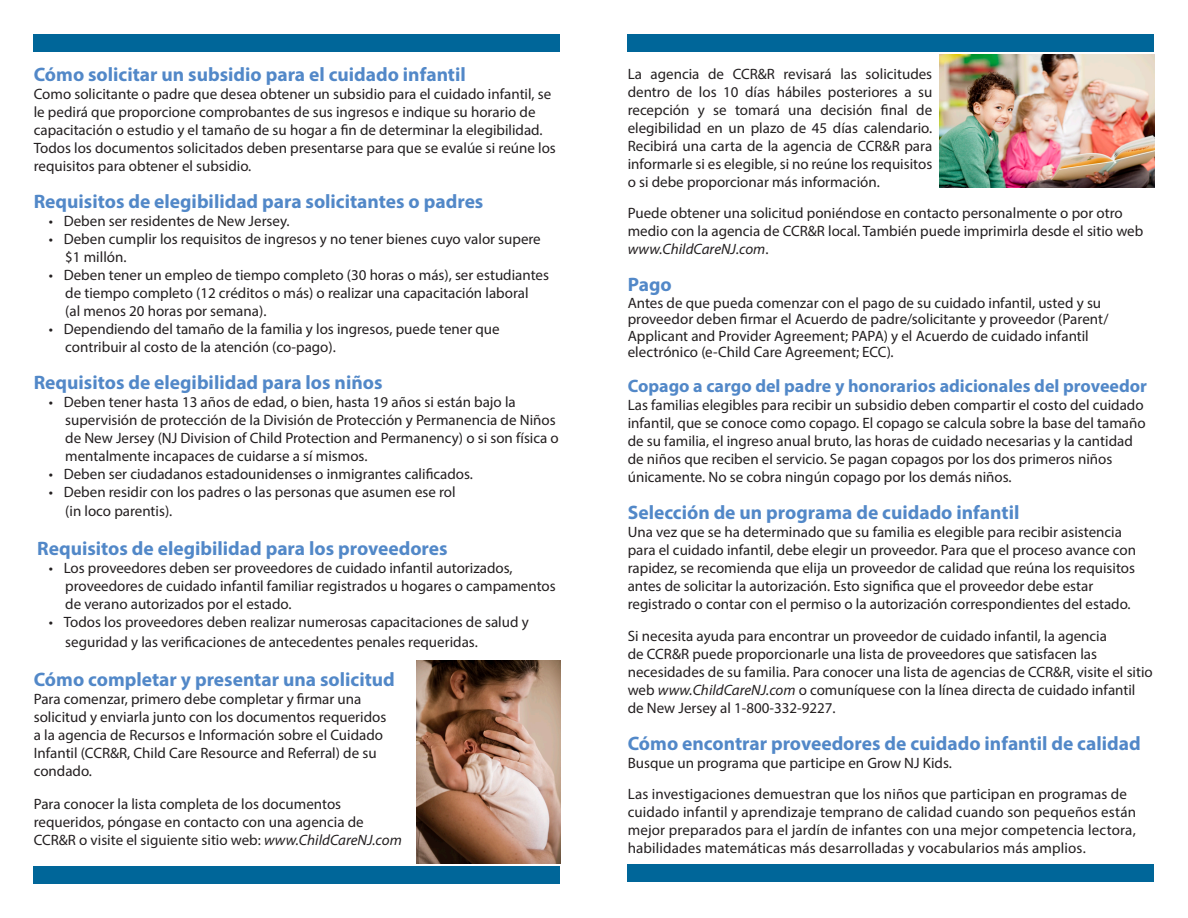
<style>
.page{position:relative;width:1188px;height:918px;background:#fff}
.page>*{position:absolute;margin:0;border:0;box-sizing:border-box;transform-origin:0 0}
.t1{font:700 19.5px "Myriad Pro";color:#5288c8}
.t2{font:700 18px "Myriad Pro";color:#5288c8}
.t3{font:15px/18px "Myriad Pro";color:#231f20}
.s1{font-style:italic}
</style>
<div class="page">
<div style="left:34px;top:34px;width:526px;height:18px;background:#069"></div>
<div style="left:628px;top:34px;width:526px;height:18px;background:#069"></div>
<div style="left:34px;top:866px;width:526px;height:18px;background:#069"></div>
<div style="left:628px;top:864px;width:526px;height:18px;background:#069"></div>
<img style="left:417px;top:661px;width:143px;height:203px">
<img style="left:940px;top:54px;width:214px;height:133px">
<p class="t1" style="left:34px;top:61px;width:434px">Cómo solicitar un subsidio para el cuidado infantil</p>
<p class="t3" style="left:34px;top:84px;width:524px">Como solicitante o padre que desea obtener un subsidio para el cuidado infantil, se le pedirá que proporcione comprobantes de sus ingresos e indique su horario de capacitación o estudio y el tamaño de su hogar a fin de determinar la elegibilidad.<br>Todos los documentos solicitados deben presentarse para que se evalúe si reúne los requisitos para obtener el subsidio.</p>
<p class="t1" style="left:34px;top:188px;width:451px">Requisitos de elegibilidad para solicitantes o padres</p>
<p class="t3" style="left:49px;top:211px;width:242px">• Deben ser residentes de New Jersey.</p>
<p class="t3" style="left:65px;top:229px;width:477px;text-indent:-16px">• Deben cumplir los requisitos de ingresos y no tener bienes cuyo valor supere $1 millón.</p>
<p class="t3" style="left:65px;top:265px;width:485px;text-indent:-16px">• Deben tener un empleo de tiempo completo (30 horas o más), ser estudiantes de tiempo completo (12 créditos o más) o realizar una capacitación laboral<br>(al menos 20 horas por semana).</p>
<p class="t3" style="left:65px;top:319px;width:436px;text-indent:-16px">• Dependiendo del tamaño de la familia y los ingresos, puede tener que contribuir al costo de la atención (co-pago).</p>
<p class="t1" style="left:34px;top:369px;width:350px">Requisitos de elegibilidad para los niños</p>
<p class="t3" style="left:65px;top:392px;width:495px;text-indent:-16px">• Deben tener hasta 13 años de edad, o bien, hasta 19 años si están bajo la supervisión de protección de la División de Protección y Permanencia de Niños de New Jersey (NJ Division of Child Protection and Permanency) o si son física o mentalmente incapaces de cuidarse a sí mismos.</p>
<p class="t3" style="left:49px;top:464px;width:426px">• Deben ser ciudadanos estadounidenses o inmigrantes calificados.</p>
<p class="t3" style="left:65px;top:481px;width:392px;line-height:19.8px;text-indent:-16px">• Deben residir con los padres o las personas que asumen ese rol (in loco parentis).</p>
<p class="t1" style="left:37px;top:535px;width:412px">Requisitos de elegibilidad para los proveedores</p>
<p class="t3" style="left:65px;top:558px;width:492px;text-indent:-16px">• Los proveedores deben ser proveedores de cuidado infantil autorizados, proveedores de cuidado infantil familiar registrados u hogares o campamentos de verano autorizados por el estado.</p>
<p class="t3" style="left:65px;top:612px;width:465px;line-height:19.8px;text-indent:-16px">• Todos los proveedores deben realizar numerosas capacitaciones de salud y seguridad y las verificaciones de antecedentes penales requeridas.</p>
<p class="t1" style="left:34px;top:667px;width:363px">Cómo completar y presentar una solicitud</p>
<p class="t3" style="left:34px;top:690px;width:354px">Para comenzar, primero debe completar y firmar una solicitud y enviarla junto con los documentos requeridos a la agencia de Recursos e Información sobre el Cuidado Infantil (CCR&amp;R, Child Care Resource and Referral) de su condado.</p>
<p class="t3" style="left:34px;top:795px;width:370px">Para conocer la lista completa de los documentos requeridos, póngase en contacto con una agencia de<br>CCR&amp;R o visite el siguiente sitio web: <span class="s1">www.ChildCareNJ.com</span></p>
<p class="t3" style="left:628px;top:65px;width:306px;text-align:justify">La agencia de CCR&amp;R revisará las solicitudes dentro de los 10 días hábiles posteriores a su recepción y se tomará una decisión final de elegibilidad en un plazo de 45 días calendario.<br>Recibirá una carta de la agencia de CCR&amp;R para informarle si es elegible, si no reúne los requisitos o si debe proporcionar más información.</p>
<p class="t3" style="left:628px;top:204px;width:517px">Puede obtener una solicitud poniéndose en contacto personalmente o por otro medio con la agencia de CCR&amp;R local. También puede imprimirla desde el sitio web <span class="s1">www.ChildCareNJ.com</span>.</p>
<p class="t1" style="left:628px;top:272px;width:45px">Pago</p>
<p class="t3" style="left:628px;top:294px;width:482px;line-height:16.5px">Antes de que pueda comenzar con el pago de su cuidado infantil, usted y su proveedor deben firmar el Acuerdo de padre/solicitante y proveedor (Parent/ Applicant and Provider Agreement; PAPA) y el Acuerdo de cuidado infantil electrónico (e-Child Care Agreement; ECC).</p>
<p class="t2" style="left:628px;top:375px;width:521px">Copago a cargo del padre y honorarios adicionales del proveedor</p>
<p class="t3" style="left:628px;top:396px;width:519px">Las familias elegibles para recibir un subsidio deben compartir el costo del cuidado infantil, que se conoce como copago. El copago se calcula sobre la base del tamaño de su familia, el ingreso anual bruto, las horas de cuidado necesarias y la cantidad de niños que reciben el servicio. Se pagan copagos por los dos primeros niños únicamente. No se cobra ningún copago por los demás niños.</p>
<p class="t1" style="left:628px;top:500px;width:393px">Selección de un programa de cuidado infantil</p>
<p class="t3" style="left:628px;top:523px;width:510px">Una vez que se ha determinado que su familia es elegible para recibir asistencia para el cuidado infantil, debe elegir un proveedor. Para que el proceso avance con rapidez, se recomienda que elija un proveedor de calidad que reúna los requisitos antes de solicitar la autorización. Esto significa que el proveedor debe estar registrado o contar con el permiso o la autorización correspondientes del estado.</p>
<p class="t3" style="left:628px;top:627px;width:527px">Si necesita ayuda para encontrar un proveedor de cuidado infantil, la agencia<br>de CCR&amp;R puede proporcionarle una lista de proveedores que satisfacen las necesidades de su familia. Para conocer una lista de agencias de CCR&amp;R, visite el sitio web <span class="s1">www.ChildCareNJ.com</span> o comuníquese con la línea directa de cuidado infantil de New Jersey al 1-800-332-9227.</p>
<p class="t1" style="left:628px;top:730px;width:514px">Cómo encontrar proveedores de cuidado infantil de calidad</p>
<p class="t3" style="left:628px;top:753px;width:326px">Busque un programa que participe en Grow NJ Kids.</p>
<p class="t3" style="left:628px;top:785px;width:510px">Las investigaciones demuestran que los niños que participan en programas de cuidado infantil y aprendizaje temprano de calidad cuando son pequeños están mejor preparados para el jardín de infantes con una mejor competencia lectora, habilidades matemáticas más desarrolladas y vocabularios más amplios.</p>
</div>
